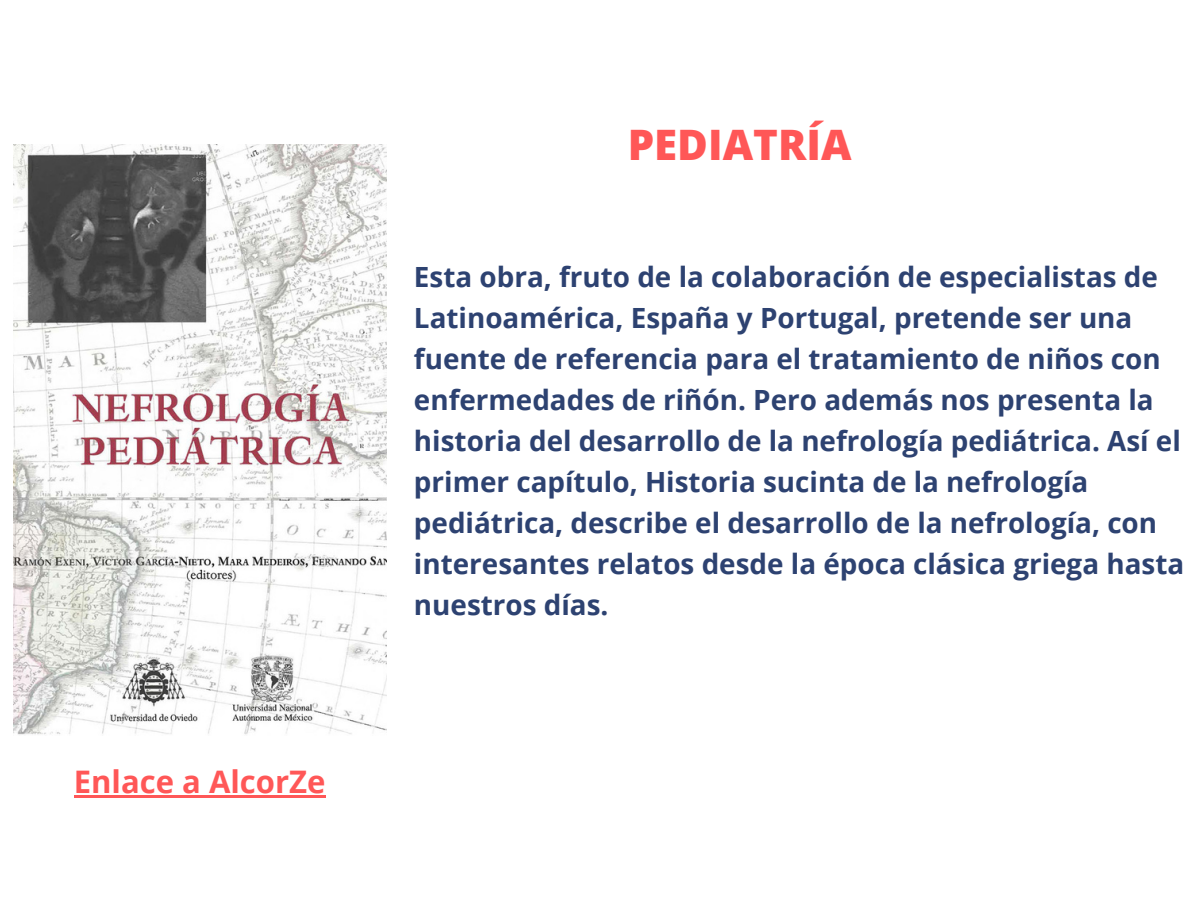
<style>
.page{position:relative;width:1188px;height:918px;background:#fff}
.page>*{position:absolute;margin:0;border:0;box-sizing:border-box;transform-origin:0 0}
.t1{font:800 42px "Open Sans";color:#ff5757}
.t2{font:700 31.05px "Open Sans";color:#ff5757}
.t3{font:700 27.9px/41px "Open Sans";color:#2d4271}
</style>
<div class="page">
<img style="left:13px;top:145px;width:374px;height:590px">
<hr style="left:74px;top:795px;width:252px;height:2px;background:#ff5757">
<p class="t2" style="left:74px;top:760px;width:253px">Enlace a AlcorZe</p>
<h1 class="t1" style="left:628px;top:116px;width:225px">PEDIATRÍA</h1>
<p class="t3" style="left:414px;top:256px;width:772px">Esta obra, fruto de la colaboración de especialistas de Latinoamérica, España y Portugal, pretende ser una fuente de referencia para el tratamiento de niños con enfermedades de riñón. Pero además nos presenta la historia del desarrollo de la nefrología pediátrica. Así el primer capítulo, Historia sucinta de la nefrología pediátrica, describe el desarrollo de la nefrología, con interesantes relatos desde la época clásica griega hasta nuestros días.</p>
</div>
